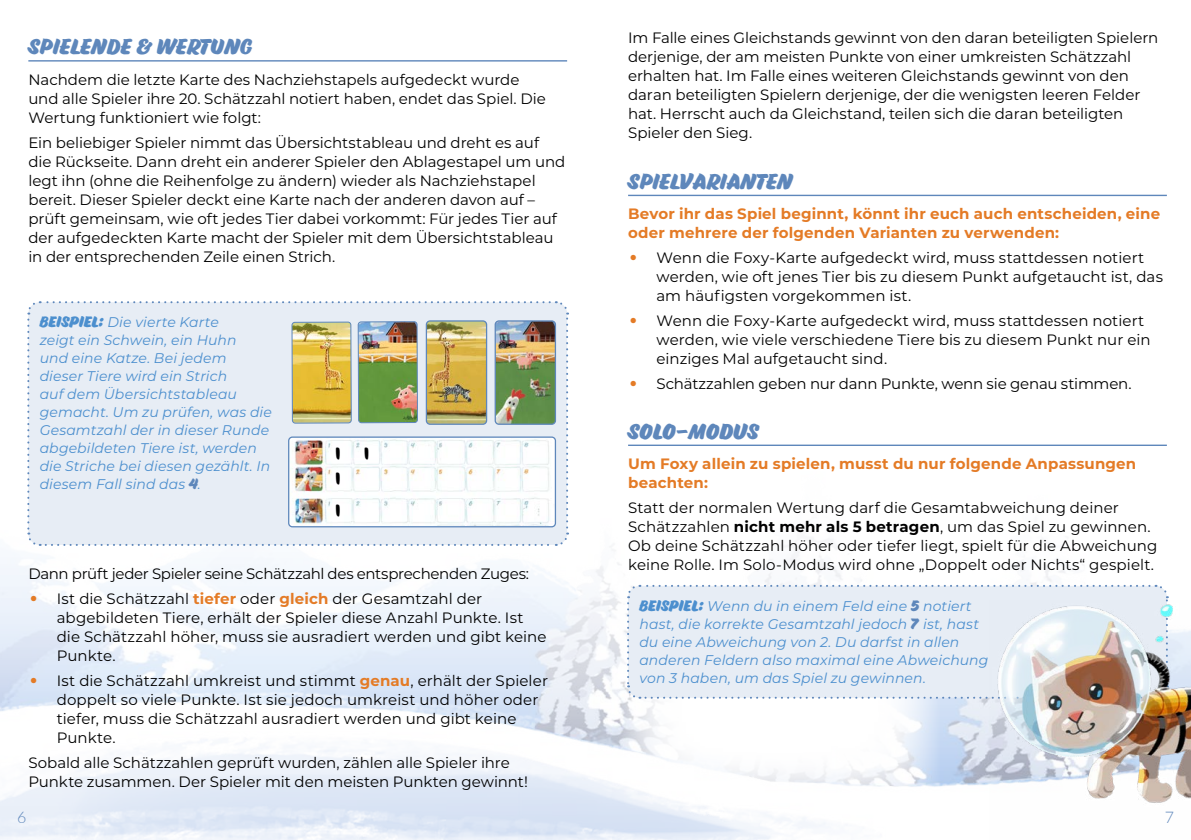
<style>
.page{position:relative;width:1191px;height:840px;background:#fff}
.page>*{position:absolute;margin:0;border:0;box-sizing:border-box;transform-origin:0 0}
.t1{font:500 26.2px/57.2px "Chantal";color:#000}
.t2{font:20px "Eds Market Bold Slant";letter-spacing:.005em;color:#5e87bb}
.t3{font:300 16px "Lato";color:#5e87bb}
.t4{font:15px/19px "Montserrat";color:#000}
.t5{font:700 15px/19px "Montserrat";letter-spacing:.015em;color:#e47b26}
.t6{font:15px "Montserrat";letter-spacing:-.02em;color:#000}
.t7{font:italic 14px/18px "Montserrat";letter-spacing:.01em;color:#4c8fce}
.s1{font-family:"Eds Market Bold Slant";font-style:normal}
.s2{font-family:"Eds Market Bold Slant";font-style:normal;color:#5e87bb}
.s3{font-family:"Lato";font-weight:300;font-size:18px;color:#e47b26}
.s4{font-weight:700;color:#e47b26}
.s5{font-weight:700}
</style>
<div class="page">
<img style="left:0;top:444px;width:1167px;height:395px">
<div style="left:619px;top:586px;width:321px;height:224px;background:#fff"></div>
<hr style="left:628px;top:194px;width:538px;height:2px;background:#5e87bb">
<hr style="left:628px;top:444px;width:538px;height:1px;background:#5e87bb">
<div style="left:626px;top:583px;width:543px;height:116px;background:#e7edf5"></div>
<hr style="left:28px;top:60px;width:539px;height:1px;background:#5e87bb">
<div style="left:26px;top:301px;width:543px;height:245px;background:#e7edf5"></div>
<img style="left:989px;top:600px;width:202px;height:239px">
<img style="left:426px;top:321px;width:60px;height:103px">
<div style="left:426px;top:320px;width:61px;height:104px;border:1px solid #5e87bb;border-radius:4px"></div>
<img style="left:495px;top:322px;width:60px;height:102px">
<div style="left:494px;top:320px;width:62px;height:104px;border:1px solid #5e87bb;border-radius:4px"></div>
<img style="left:290px;top:438px;width:264px;height:87px">
<div style="left:288px;top:436px;width:268px;height:91px;border:1px solid #5e87bb;border-radius:4px"></div>
<img style="left:293px;top:323px;width:57px;height:98px">
<div style="left:291px;top:321px;width:61px;height:102px;border:1px solid #5e87bb;border-radius:3px"></div>
<img style="left:358px;top:321px;width:58px;height:100px">
<div style="left:358px;top:321px;width:60px;height:102px;border:1px solid #5e87bb;border-radius:3px"></div>
<h2 class="t2" style="left:28px;top:36px;width:225px">SPIELENDE &amp; WERTUNG</h2>
<p class="t4" style="left:28px;top:69px;width:519px">Nachdem die letzte Karte des Nachziehstapels aufgedeckt wurde und alle Spieler ihre 20. Schätzzahl notiert haben, endet das Spiel. Die<br>Wertung funktioniert wie folgt:</p>
<p class="t4" style="left:28px;top:132px;width:538px">Ein beliebiger Spieler nimmt das Übersichtstableau und dreht es auf die Rückseite. Dann dreht ein anderer Spieler den Ablagestapel um und legt ihn (ohne die Reihenfolge zu ändern) wieder als Nachziehstapel bereit. Dieser Spieler deckt eine Karte nach der anderen davon auf – prüft gemeinsam, wie oft jedes Tier dabei vorkommt: Für jedes Tier auf der aufgedeckten Karte macht der Spieler mit dem Übersichtstableau in der entsprechenden Zeile einen Strich.</p>
<p class="t7" style="left:40px;top:312px;width:234px"><span class="s1">BEISPIEL:</span> Die vierte Karte<br>zeigt ein Schwein, ein Huhn<br>und eine Katze. Bei jedem dieser Tiere wird ein Strich<br>auf dem Übersichtstableau gemacht. Um zu prüfen, was die<br>Gesamtzahl der in dieser Runde abgebildeten Tiere ist, werden die Striche bei diesen gezählt. In diesem Fall sind das <span class="s2">4</span>.</p>
<h1 class="t1" style="left:335px;top:424px;width:10px">I<br>I</h1>
<h1 class="t1" style="left:335px;top:449px;width:10px">I</h1>
<h1 class="t1" style="left:364px;top:424px;width:10px">I</h1>
<p class="t6" style="left:28px;top:563px;width:502px">Dann prüft jeder Spieler seine Schätzzahl des entsprechenden Zuges:</p>
<p class="t4" style="left:57px;top:588px;width:491px;text-indent:-28px"><span class="s3">•</span> Ist die Schätzzahl <span class="s4">tiefer</span> oder <span class="s4">gleich</span> der Gesamtzahl der abgebildeten Tiere, erhält der Spieler diese Anzahl Punkte. Ist die Schätzzahl höher, muss sie ausradiert werden und gibt keine Punkte.</p>
<p class="t4" style="left:57px;top:670px;width:493px;text-indent:-28px"><span class="s3">•</span> Ist die Schätzzahl umkreist und stimmt <span class="s4">genau</span>, erhält der Spieler doppelt so viele Punkte. Ist sie jedoch umkreist und höher oder tiefer, muss die Schätzzahl ausradiert werden und gibt keine Punkte.</p>
<p class="t4" style="left:28px;top:751px;width:501px">Sobald alle Schätzzahlen geprüft wurden, zählen alle Spieler ihre<br>Punkte zusammen. Der Spieler mit den meisten Punkten gewinnt!</p>
<p class="t4" style="left:628px;top:28px;width:532px">Im Falle eines Gleichstands gewinnt von den daran beteiligten Spielern derjenige, der am meisten Punkte von einer umkreisten Schätzzahl erhalten hat. Im Falle eines weiteren Gleichstands gewinnt von den daran beteiligten Spielern derjenige, der die wenigsten leeren Felder hat. Herrscht auch da Gleichstand, teilen sich die daran beteiligten Spieler den Sieg.</p>
<h2 class="t2" style="left:628px;top:170px;width:166px">SPIELVARIANTEN</h2>
<p class="t5" style="left:628px;top:204px;width:533px">Bevor ihr das Spiel beginnt, könnt ihr euch auch entscheiden, eine oder mehrere der folgenden Varianten zu verwenden:</p>
<p class="t4" style="left:656px;top:247px;width:508px;text-indent:-28px"><span class="s3">•</span> Wenn die Foxy-Karte aufgedeckt wird, muss stattdessen notiert werden, wie oft jenes Tier bis zu diesem Punkt aufgetaucht ist, das am häufigsten vorgekommen ist.</p>
<p class="t4" style="left:656px;top:310px;width:496px;text-indent:-28px"><span class="s3">•</span> Wenn die Foxy-Karte aufgedeckt wird, muss stattdessen notiert werden, wie viele verschiedene Tiere bis zu diesem Punkt nur ein einziges Mal aufgetaucht sind.</p>
<p class="t4" style="left:628px;top:373px;width:505px"><span class="s3">•</span> Schätzzahlen geben nur dann Punkte, wenn sie genau stimmen.</p>
<h2 class="t2" style="left:628px;top:420px;width:132px">SOLO-MODUS</h2>
<p class="t5" style="left:628px;top:453px;width:510px">Um Foxy allein zu spielen, musst du nur folgende Anpassungen beachten:</p>
<p class="t4" style="left:628px;top:497px;width:531px">Statt der normalen Wertung darf die Gesamtabweichung deiner Schätzzahlen <span class="s5">nicht mehr als 5 betragen</span>, um das Spiel zu gewinnen.<br>Ob deine Schätzzahl höher oder tiefer liegt, spielt für die Abweichung keine Rolle. Im Solo-Modus wird ohne „Doppelt oder Nichts“ gespielt.</p>
<p class="t7" style="left:639px;top:596px;width:350px"><span class="s1">BEISPIEL:</span> Wenn du in einem Feld eine <span class="s2">5</span> notiert hast, die korrekte Gesamtzahl jedoch <span class="s2">7</span> ist, hast du eine Abweichung von 2. Du darfst in allen anderen Feldern also maximal eine Abweichung von 3 haben, um das Spiel zu gewinnen.</p>
<p class="t3" style="left:17px;top:805px;width:11px">6</p>
<p class="t3" style="left:1164px;top:805px;width:11px">7</p>
</div>
